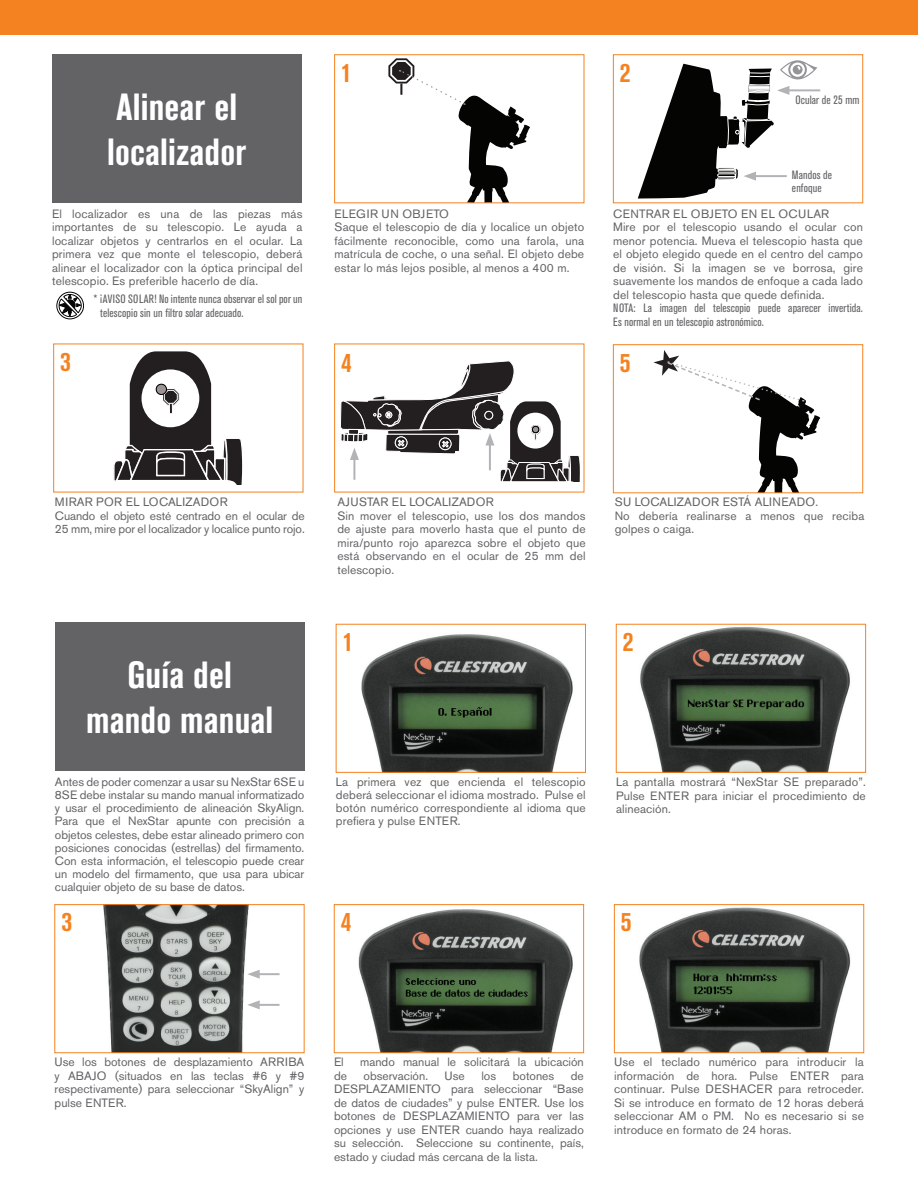
<style>
.page{position:relative;width:918px;height:1188px;background:#fff}
.page>*{position:absolute;margin:0;border:0;box-sizing:border-box;transform-origin:0 0}
.t1{font:700 condensed 37.5px/45px "Akzidenz Grotesk Pro";letter-spacing:.005em;color:#fff}
.t2{font:700 condensed 27px "Akzidenz Grotesk Pro";color:#f58220}
.t3{font:12px/13.5px "Akzidenz Grotesk Pro";letter-spacing:.01em;color:#636366;text-align:justify}
.t4{font:condensed 12px/13.5px "Akzidenz Grotesk Pro";letter-spacing:.01em;color:#636366}
.t5{font:12px/13.5px "Akzidenz Grotesk Pro";letter-spacing:-.01em;color:#636366}
</style>
<div class="page">
<div style="left:0;top:0;width:918px;height:35px;background:#f58220"></div>
<div style="left:613px;top:55px;width:250px;height:148px;border:1px solid #f58220"></div>
<div style="left:613px;top:345px;width:250px;height:148px;border:1px solid #f58220"></div>
<img style="left:103px;top:906px;width:176px;height:145px">
<div style="left:55px;top:904px;width:249px;height:149px;border:1px solid #f58220"></div>
<img style="left:361px;top:634px;width:212px;height:137px">
<div style="left:336px;top:624px;width:250px;height:149px;border:1px solid #f58220"></div>
<img style="left:358px;top:909px;width:215px;height:142px">
<div style="left:334px;top:904px;width:250px;height:149px;border:1px solid #f58220"></div>
<img style="left:640px;top:626px;width:210px;height:145px">
<div style="left:616px;top:624px;width:250px;height:149px;border:1px solid #f58220"></div>
<img style="left:639px;top:907px;width:212px;height:144px">
<div style="left:614px;top:904px;width:250px;height:149px;border:1px solid #f58220"></div>
<svg style="left:388px;top:58px;width:142px;height:145px"></svg>
<hr style="left:786px;top:89px;width:34px;height:2px;background:#b2b3b7">
<svg style="left:56px;top:292px;width:28px;height:27px"></svg>
<div style="left:52px;top:55px;width:249px;height:148px;background:#636366"></div>
<div style="left:55px;top:622px;width:249px;height:148px;background:#636366"></div>
<hr style="left:256px;top:973px;width:24px;height:2px;background:#b2b3b7">
<svg style="left:247px;top:970px;width:13px;height:9px"></svg>
<hr style="left:256px;top:1004px;width:24px;height:2px;background:#b2b3b7">
<svg style="left:247px;top:1000px;width:13px;height:9px"></svg>
<svg style="left:653px;top:350px;width:168px;height:143px"></svg>
<svg style="left:638px;top:60px;width:179px;height:139px"></svg>
<svg style="left:340px;top:361px;width:239px;height:120px"></svg>
<svg style="left:113px;top:351px;width:130px;height:134px"></svg>
<h1 class="t1" style="left:107px;top:84px;width:141px">Alinear el localizador</h1>
<p class="t3" style="left:52px;top:207px;width:252px">El localizador es una de las piezas más importantes de su telescopio. Le ayuda a localizar objetos y centrarlos en el ocular. La primera vez que monte el telescopio, deberá alinear el localizador con la óptica principal del telescopio. Es preferible hacerlo de día.</p>
<p class="t4" style="left:100px;top:292px;width:204px;line-height:14.2px;text-indent:-7px">* ¡AVISO SOLAR! No intente nunca observar el sol por un telescopio sin un filtro solar adecuado.</p>
<h2 class="t2" style="left:341px;top:55px;width:12px">1</h2>
<p class="t3" style="left:334px;top:207px;width:251px;text-align:left">ELEGIR UN OBJETO<br>Saque el telescopio de día y localice un objeto fácilmente reconocible, como una farola, una matrícula de coche, o una señal. El objeto debe estar lo más lejos posible, al menos a 400 m.</p>
<h2 class="t2" style="left:60px;top:344px;width:12px">3</h2>
<h2 class="t2" style="left:341px;top:345px;width:12px">4</h2>
<h2 class="t2" style="left:620px;top:55px;width:12px">2</h2>
<p class="t4" style="left:795px;top:93px;width:66px">Ocular de 25 mm</p>
<p class="t4" style="left:792px;top:168px;width:42px">Mandos de enfoque</p>
<p class="t3" style="left:613px;top:207px;width:251px;text-align:left">CENTRAR EL OBJETO EN EL OCULAR<br>Mire por el telescopio usando el ocular con menor potencia. Mueva el telescopio hasta que el objeto elegido quede en el centro del campo de visión. Si la imagen se ve borrosa, gire suavemente los mandos de enfoque a cada lado del telescopio hasta que quede definida.</p>
<p class="t4" style="left:613px;top:301px;width:251px">NOTA: La imagen del telescopio puede aparecer invertida.<br>Es normal en un telescopio astronómico.</p>
<h2 class="t2" style="left:620px;top:345px;width:12px">5</h2>
<p class="t5" style="left:55px;top:495px;width:251px">MIRAR POR EL LOCALIZADOR<br>Cuando el objeto esté centrado en el ocular de<br>25 mm, mire por el localizador y localice punto rojo.</p>
<h1 class="t1" style="left:86px;top:652px;width:189px;text-align:center">Guía del mando manual</h1>
<p class="t3" style="left:55px;top:775px;width:251px">Antes de poder comenzar a usar su NexStar 6SE u 8SE debe instalar su mando manual informatizado y usar el procedimiento de alineación SkyAlign.<br>Para que el NexStar apunte con precisión a objetos celestes, debe estar alineado primero con posiciones conocidas (estrellas) del firmamento.<br>Con esta información, el telescopio puede crear un modelo del firmamento, que usa para ubicar cualquier objeto de su base de datos.</p>
<h2 class="t2" style="left:61px;top:905px;width:12px">3</h2>
<p class="t3" style="left:337px;top:495px;width:250px;text-align:left">AJUSTAR EL LOCALIZADOR<br>Sin mover el telescopio, use los dos mandos de ajuste para moverlo hasta que el punto de mira/punto rojo aparezca sobre el objeto que está observando en el ocular de 25 mm del telescopio.</p>
<h2 class="t2" style="left:343px;top:624px;width:12px">1</h2>
<p class="t3" style="left:615px;top:495px;width:251px;text-align:left">SU LOCALIZADOR ESTÁ ALINEADO.<br>No debería realinarse a menos que reciba golpes o caiga.</p>
<h2 class="t2" style="left:623px;top:624px;width:12px">2</h2>
<p class="t3" style="left:336px;top:775px;width:251px">La primera vez que encienda el telescopio deberá seleccionar el idioma mostrado. Pulse el botón numérico correspondiente al idioma que prefiera y pulse ENTER.</p>
<p class="t3" style="left:616px;top:775px;width:251px">La pantalla mostrará “NexStar SE preparado”.<br>Pulse ENTER para iniciar el procedimiento de alineación.</p>
<h2 class="t2" style="left:341px;top:905px;width:12px">4</h2>
<h2 class="t2" style="left:621px;top:905px;width:12px">5</h2>
<p class="t3" style="left:55px;top:1055px;width:251px">Use los botones de desplazamiento ARRIBA y ABAJO (situados en las teclas #6 y #9 respectivamente) para seleccionar “SkyAlign” y pulse ENTER.</p>
<p class="t3" style="left:334px;top:1055px;width:11px">El</p>
<p class="t3" style="left:360px;top:1055px;width:225px">mando manual le solicitará la ubicación</p>
<p class="t3" style="left:334px;top:1069px;width:14px">de</p>
<p class="t3" style="left:364px;top:1069px;width:66px">observación.</p>
<p class="t3" style="left:445px;top:1069px;width:22px">Use</p>
<p class="t3" style="left:481px;top:1069px;width:16px">los</p>
<p class="t3" style="left:513px;top:1069px;width:43px">botones</p>
<p class="t3" style="left:334px;top:1069px;width:251px;text-indent:237px">de DESPLAZAMIENTO para seleccionar “Base de datos de ciudades” y pulse ENTER. Use los botones de DESPLAZAMIENTO para ver las opciones y use ENTER cuando haya realizado su selección. Seleccione su continente, país, estado y ciudad más cercana de la lista.</p>
<p class="t3" style="left:614px;top:1055px;width:251px">Use el teclado numérico para introducir la información de hora. Pulse ENTER para continuar. Pulse DESHACER para retroceder.<br>Si se introduce en formato de 12 horas deberá seleccionar AM o PM. No es necesario si se introduce en formato de 24 horas.</p>
</div>
